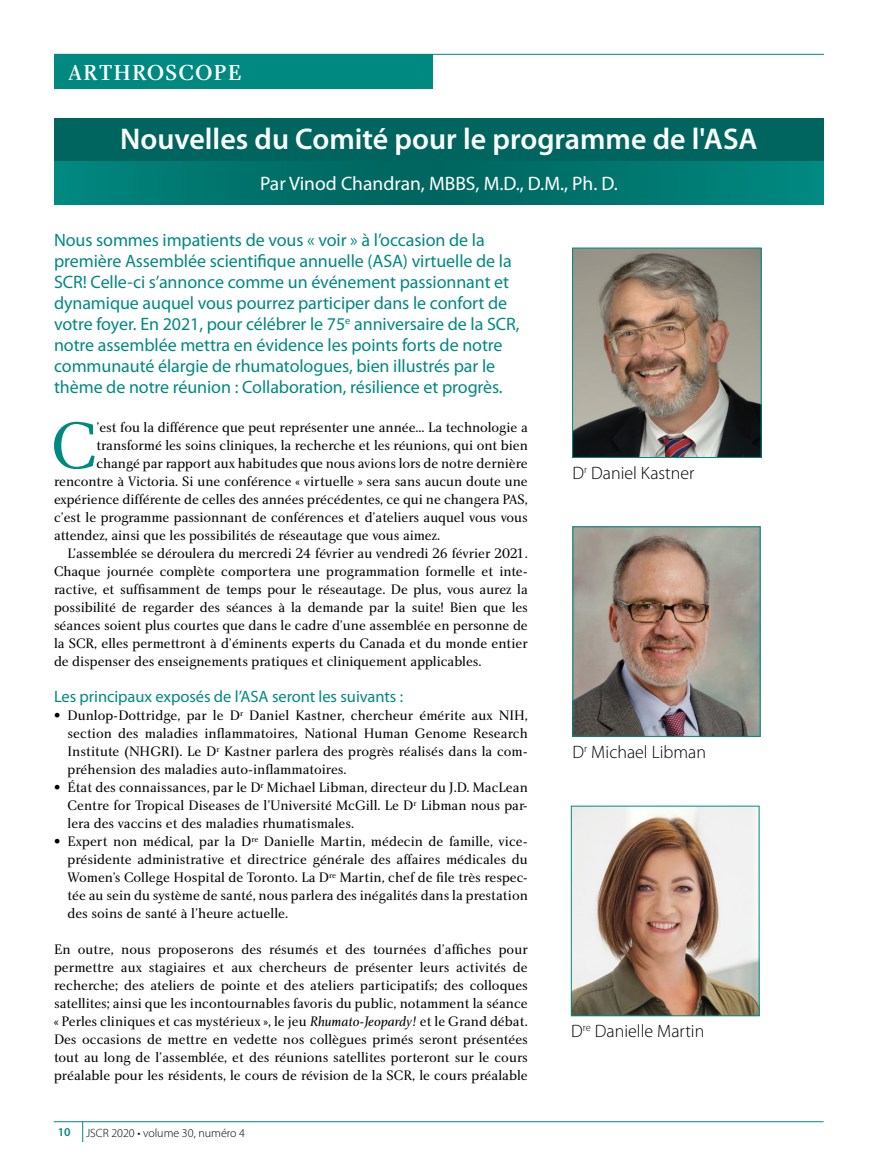
<style>
.page{position:relative;width:878px;height:1175px;background:#fff}
.page>*{position:absolute;margin:0;border:0;box-sizing:border-box;transform-origin:0 0}
.t1{font:68.25px "Charlotte Book Plain";color:#008981}
.t2{font:600 30px "Myriad Pro";color:#fff}
.t3{font:22.5px "Charlotte Medium Plain";letter-spacing:.05em;color:#fff}
.t4{font:19.5px "Myriad Pro";color:#fff}
.t5{font:18px/21px "Myriad Pro";letter-spacing:-.005em;color:#008981}
.t6{font:300 18px "Myriad Pro";color:#000}
.t7{font:16.5px "Myriad Pro";letter-spacing:-.005em;color:#008981}
.t8{font:14.25px/18px "Charlotte Book Plain";letter-spacing:-.005em;color:#000;text-align:justify}
.t9{font:300 12px "Myriad Pro";color:#000}
.t10{font:600 12px "Myriad Pro";color:#008981}
.s1{font-family:"Charlotte Book Italic Plain"}
</style>
<div class="page">
<hr style="left:54px;top:54px;width:770px;height:1px;background:#008981">
<div style="left:54px;top:54px;width:379px;height:35px;background:#008981"></div>
<hr style="left:54px;top:1121px;width:769px;height:1px;background:#008981">
<svg style="left:82px;top:1121px;width:1px;height:21px"></svg>
<div style="left:54px;top:119px;width:770px;height:43px;background:#00655f"></div>
<svg style="left:54px;top:162px;width:770px;height:43px;background:#00756e"></svg>
<img style="left:574px;top:250px;width:185px;height:206px">
<div style="left:572px;top:248px;width:189px;height:210px;border:1px solid #008981"></div>
<img style="left:573px;top:808px;width:184px;height:206px">
<div style="left:571px;top:806px;width:188px;height:210px;border:1px solid #008981"></div>
<img style="left:574px;top:528px;width:184px;height:206px">
<div style="left:572px;top:526px;width:188px;height:210px;border:1px solid #008981"></div>
<h3 class="t3" style="left:68px;top:59px;width:175px">ARTHROSCOPE</h3>
<h2 class="t2" style="left:120px;top:123px;width:639px">Nouvelles du Comité pour le programme de l'ASA</h2>
<h3 class="t4" style="left:260px;top:173px;width:359px">Par Vinod Chandran, MBBS, M.D., D.M., Ph. D.</h3>
<p class="t5" style="left:54px;top:230px;width:467px">Nous sommes impatients de vous « voir » à l’occasion de la première Assemblée scientifique annuelle (ASA) virtuelle de la SCR! Celle-ci s’annonce comme un événement passionnant et dynamique auquel vous pourrez participer dans le confort de votre foyer. En 2021, pour célébrer le 75<sup>e</sup> anniversaire de la SCR, notre assemblée mettra en évidence les points forts de notre communauté élargie de rhumatologues, bien illustrés par le thème de notre réunion : Collaboration, résilience et progrès.</p>
<h1 class="t1" style="left:51px;top:405px;width:47px">C</h1>
<p class="t8" style="left:96px;top:418px;width:433px">’est fou la différence que peut représenter une année... La technologie a</p>
<p class="t8" style="left:96px;top:436px;width:433px">transformé les soins cliniques, la recherche et les réunions, qui ont bien</p>
<p class="t8" style="left:96px;top:454px;width:433px">changé par rapport aux habitudes que nous avions lors de notre dernière</p>
<p class="t8" style="left:54px;top:472px;width:475px">rencontre à Victoria. Si une conférence « virtuelle » sera sans aucun doute une</p>
<p class="t8" style="left:54px;top:490px;width:475px">expérience différente de celles des années précédentes, ce qui ne changera PAS,</p>
<p class="t8" style="left:54px;top:508px;width:475px">c’est le programme passionnant de conférences et d’ateliers auquel vous vous</p>
<p class="t8" style="left:54px;top:526px;width:388px">attendez, ainsi que les possibilités de réseautage que vous aimez.</p>
<p class="t8" style="left:67px;top:544px;width:462px">L’assemblée se déroulera du mercredi 24 février au vendredi 26 février 2021.</p>
<p class="t8" style="left:54px;top:562px;width:475px">Chaque journée complète comportera une programmation formelle et inte-</p>
<p class="t8" style="left:54px;top:580px;width:475px">ractive, et suffisamment de temps pour le réseautage. De plus, vous aurez la</p>
<p class="t8" style="left:54px;top:598px;width:475px">possibilité de regarder des séances à la demande par la suite! Bien que les</p>
<p class="t8" style="left:54px;top:616px;width:475px">séances soient plus courtes que dans le cadre d’une assemblée en personne de</p>
<p class="t8" style="left:54px;top:634px;width:475px">la SCR, elles permettront à d’éminents experts du Canada et du monde entier</p>
<p class="t8" style="left:54px;top:652px;width:429px">de dispenser des enseignements pratiques et cliniquement applicables.</p>
<p class="t7" style="left:54px;top:687px;width:350px">Les principaux exposés de l’ASA seront les suivants :</p>
<p class="t8" style="left:67px;top:706px;width:462px;text-indent:-13px">• Dunlop-Dottridge, par le D<sup>r</sup> Daniel Kastner, chercheur émérite aux NIH, section des maladies inflammatoires, National Human Genome Research Institute (NHGRI). Le D<sup>r</sup> Kastner parlera des progrès réalisés dans la com&shy;préhension des maladies auto-inflammatoires.</p>
<p class="t8" style="left:68px;top:778px;width:462px;text-indent:-13px">• État des connaissances, par le D<sup>r</sup> Michael Libman, directeur du J.D. MacLean Centre for Tropical Diseases de l’Université McGill. Le D<sup>r</sup> Libman nous par&shy;lera des vaccins et des maladies rhumatismales.</p>
<p class="t8" style="left:67px;top:832px;width:462px;text-indent:-13px">• Expert non médical, par la D<sup>re</sup> Danielle Martin, médecin de famille, vice&shy;présidente administrative et directrice générale des affaires médicales du Women’s College Hospital de Toronto. La D<sup>re</sup> Martin, chef de file très respec&shy;tée au sein du système de santé, nous parlera des inégalités dans la prestation des soins de santé à l’heure actuelle.</p>
<p class="t8" style="left:54px;top:940px;width:475px">En outre, nous proposerons des résumés et des tournées d’affiches pour permettre aux stagiaires et aux chercheurs de présenter leurs activités de recherche; des ateliers de pointe et des ateliers participatifs; des colloques satellites; ainsi que les incontournables favoris du public, notamment la séance « Perles cliniques et cas mystérieux », le jeu <span class="s1">Rhumato-Jeopardy!</span> et le Grand débat.<br>Des occasions de mettre en vedette nos collègues primés seront présentées tout au long de l’assemblée, et des réunions satellites porteront sur le cours préalable pour les résidents, le cours de révision de la SCR, le cours préalable</p>
<p class="t10" style="left:58px;top:1125px;width:14px">10</p>
<p class="t9" style="left:86px;top:1126px;width:160px">JSCR 2020 • volume 30, numéro 4</p>
<p class="t6" style="left:572px;top:463px;width:123px">D<sup>r</sup> Daniel Kastner</p>
<p class="t6" style="left:572px;top:742px;width:135px">D<sup>r</sup> Michael Libman</p>
<p class="t6" style="left:571px;top:1020px;width:134px">D<sup>re</sup> Danielle Martin</p>
</div>
